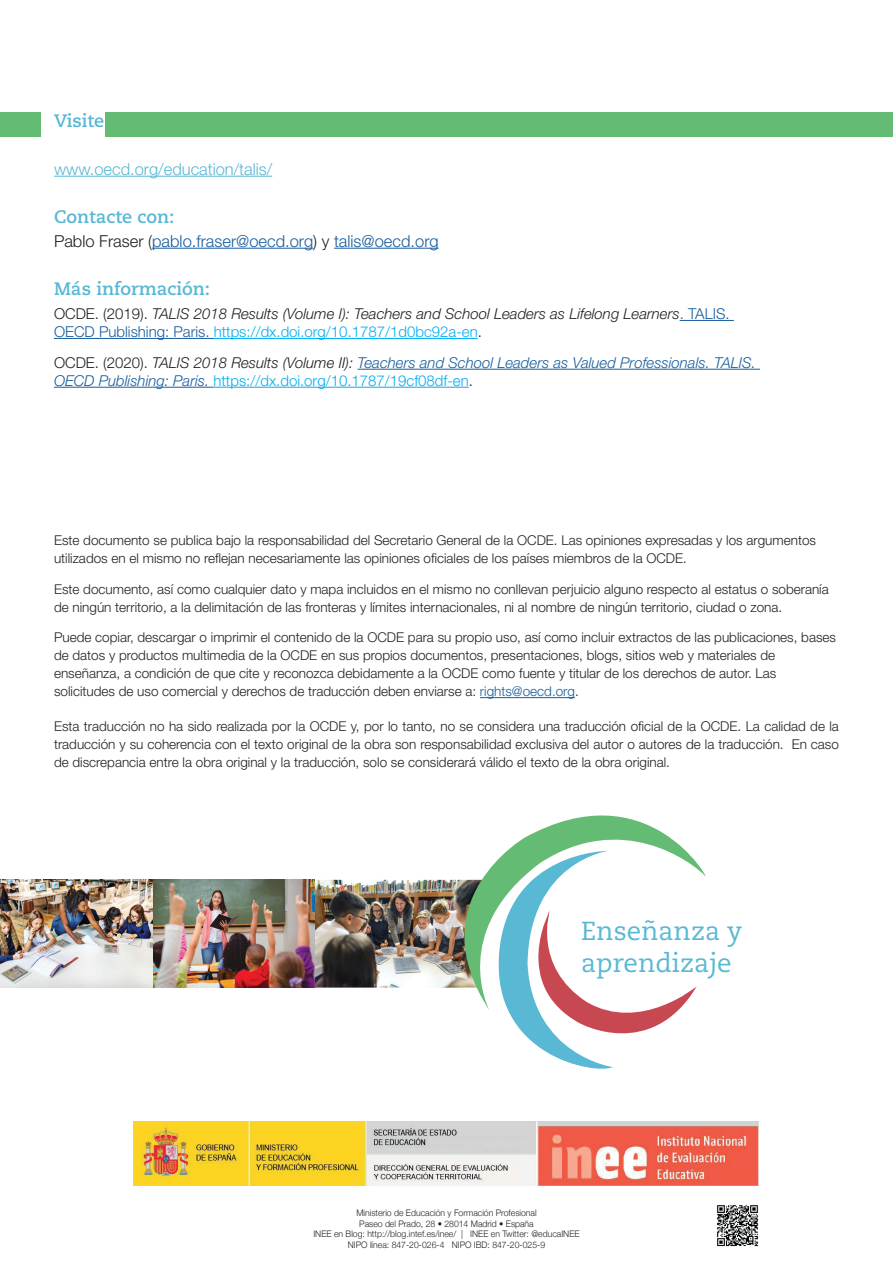
<style>
.page{position:relative;width:893px;height:1263px;background:#fff}
.page>*{position:absolute;margin:0;border:0;box-sizing:border-box;transform-origin:0 0}
.t1{font:26.1px/31.3px "Caecilia LT Std";color:#59b8d3}
.t2{font:700 18px "Caecilia LT Std";color:#59b8d3}
.t3{font:300 16.5px "Helvetica Neue LT Std";color:#175d9e}
.t4{font:300 16.5px "Helvetica Neue LT Std";color:#59b8d3}
.t5{font:italic 300 15px/18px "Helvetica Neue LT Std";color:#175d9e}
.t6{font:italic 300 15px/18px "Helvetica Neue LT Std";color:#231f20}
.t7{font:300 13.5px/18px "Helvetica Neue LT Std";color:#231f20}
.t8{font:300 9px/10.5px "Helvetica Neue";color:#231f20;text-align:center;scale:.96 1}
.s1{color:#231f20}
.s2{font-style:normal}
.s3{font-style:normal;color:#175d9e}
.s4{font-style:normal;color:#00aeef}
.s5{font-style:normal;color:#231f20}
.s6{color:#175d9e}
</style>
<div class="page">
<img style="left:0;top:880px;width:417px;height:107px">
<hr style="left:54px;top:176px;width:218px;height:1px;background:#59b8d3">
<hr style="left:152px;top:248px;width:161px;height:1px;background:#175d9e">
<hr style="left:334px;top:248px;width:105px;height:1px;background:#175d9e">
<hr style="left:680px;top:320px;width:54px;height:1px;background:#175d9e">
<hr style="left:54px;top:338px;width:160px;height:1px;background:#175d9e">
<hr style="left:214px;top:338px;width:264px;height:1px;background:#00aeef">
<hr style="left:358px;top:369px;width:402px;height:1px;background:#175d9e">
<hr style="left:54px;top:387px;width:159px;height:1px;background:#175d9e">
<hr style="left:213px;top:387px;width:256px;height:1px;background:#00aeef">
<hr style="left:480px;top:697px;width:95px;height:1px;background:#175d9e">
<div style="left:0;top:113px;width:40px;height:24px;background:#64bc74"></div>
<div style="left:106px;top:113px;width:787px;height:24px;background:#64bc74"></div>
<img style="left:417px;top:815px;width:289px;height:195px">
<svg style="left:491px;top:851px;width:206px;height:218px"></svg>
<img style="left:134px;top:1122px;width:624px;height:63px">
<img style="left:717px;top:1205px;width:41px;height:42px">
<h2 class="t2" style="left:54px;top:110px;width:57px">Visite:</h2>
<p class="t4" style="left:54px;top:159px;width:220px">www.oecd.org/education/talis/</p>
<h2 class="t2" style="left:54px;top:206px;width:122px">Contacte con:</h2>
<p class="t3" style="left:54px;top:231px;width:386px"><span class="s1">Pablo Fraser (</span>pablo.fraser@oecd.org<span class="s1">) y</span> talis@oecd.org</p>
<h2 class="t2" style="left:54px;top:278px;width:158px">Más información:</h2>
<p class="t6" style="left:54px;top:304px;width:677px"><span class="s2">OCDE. (2019).</span> TALIS 2018 Results (Volume I): Teachers and School Leaders as Lifelong Learners<span class="s3">. TALIS.<br>OECD Publishing: Paris.</span> <span class="s4">https://dx.doi.org/10.1787/1d0bc92a-en</span><span class="s2">.</span></p>
<p class="t5" style="left:54px;top:353px;width:703px"><span class="s5">OCDE. (2020).</span> <span class="s1">TALIS 2018 Results (Volume II):</span> Teachers and School Leaders as Valued Professionals. TALIS.<br>OECD Publishing: Paris. <span class="s4">https://dx.doi.org/10.1787/19cf08df-en</span><span class="s5">.</span></p>
<p class="t7" style="left:54px;top:531px;width:763px">Este documento se publica bajo la responsabilidad del Secretario General de la OCDE. Las opiniones expresadas y los argumentos utilizados en el mismo no reflejan necesariamente las opiniones oficiales de los países miembros de la OCDE.</p>
<p class="t7" style="left:54px;top:579px;width:776px">Este documento, así como cualquier dato y mapa incluidos en el mismo no conllevan perjuicio alguno respecto al estatus o soberanía de ningún territorio, a la delimitación de las fronteras y límites internacionales, ni al nombre de ningún territorio, ciudad o zona.</p>
<p class="t7" style="left:54px;top:628px;width:783px">Puede copiar, descargar o imprimir el contenido de la OCDE para su propio uso, así como incluir extractos de las publicaciones, bases de datos y productos multimedia de la OCDE en sus propios documentos, presentaciones, blogs, sitios web y materiales de enseñanza, a condición de que cite y reconozca debidamente a la OCDE como fuente y titular de los derechos de autor. Las solicitudes de uso comercial y derechos de traducción deben enviarse a: <span class="s6">rights@oecd.org</span>.</p>
<p class="t7" style="left:54px;top:717px;width:786px;text-align:justify">Esta traducción no ha sido realizada por la OCDE y, por lo tanto, no se considera una traducción oficial de la OCDE. La calidad de la traducción y su coherencia con el texto original de la obra son responsabilidad exclusiva del autor o autores de la traducción. En caso de discrepancia entre la obra original y la traducción, solo se considerará válido el texto de la obra original.</p>
<h1 class="t1" style="left:581px;top:916px;width:162px">Enseñanza y aprendizaje</h1>
<p class="t8" style="left:313px;top:1208px;width:279px">Ministerio de Educación y Formación Profesional<br>Paseo del Prado, 28 • 28014 Madrid • España<br>INEE en Blog: http://blog.intef.es/inee/ | INEE en Twitter: @educaINEE NIPO línea: 847-20-026-4 NIPO IBD: 847-20-025-9</p>
</div>
